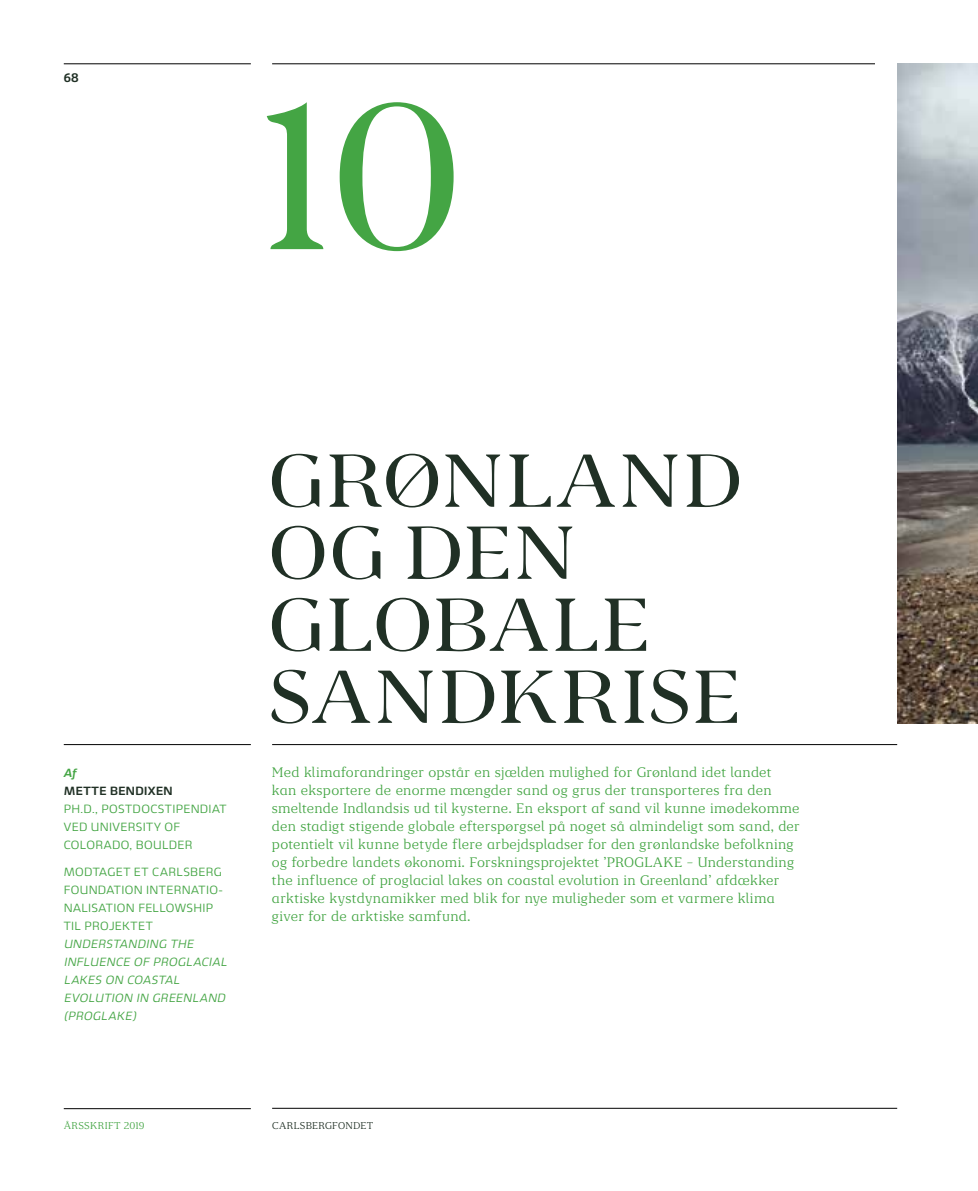
<style>
.page{position:relative;width:978px;height:1191px;background:#fff}
.page>*{position:absolute;margin:0;border:0;box-sizing:border-box;transform-origin:0 0}
.t1{font:199.5px "Carlsbergfondet Display";color:#44a544}
.t2{font:72px/72px "Carlsbergfondet Display";letter-spacing:.015em;color:#203025}
.t3{font:13.2px/18px "Carlsberg Serif B Regular May 14";letter-spacing:.01em;color:#44a544}
.t4{font:700 12px "Carlsberg Sans";color:#203025}
.t5{font:300 11.4px/18px "Carlsberg Sans";letter-spacing:.025em;color:#44a544;scale:1.05 1}
.t6{font:italic 300 11.4px/18px "Carlsberg Sans";color:#44a544;scale:1.05 1}
.t7{font:700 11.4px "Carlsberg Sans";letter-spacing:.035em;color:#203025;scale:1.05 1}
.t8{font:italic 700 11.4px "Carlsberg Sans";color:#44a544;scale:1.05 1}
.t9{font:9.45px "Carlsberg Serif B Regular May 14";letter-spacing:.02em;color:#203025}
.t10{font:9.45px "Carlsberg Serif B Regular May 14";letter-spacing:.025em;color:#44a544}
</style>
<div class="page">
<hr style="left:272px;top:1108px;width:625px;height:1px;background:#000">
<hr style="left:64px;top:1108px;width:187px;height:1px;background:#000">
<hr style="left:272px;top:64px;width:625px;height:1px;background:#000">
<hr style="left:64px;top:64px;width:187px;height:1px;background:#000">
<div style="left:876px;top:44px;width:102px;height:45px;background:#fff"></div>
<hr style="left:272px;top:744px;width:625px;height:1px;background:#000">
<hr style="left:64px;top:744px;width:187px;height:1px;background:#000">
<img style="left:897px;top:64px;width:81px;height:659px">
<p class="t4" style="left:64px;top:70px;width:17px">68</p>
<h1 class="t1" style="left:255px;top:55px;width:207px">10</h1>
<p class="t8" style="left:64px;top:765px;width:14px">Af</p>
<p class="t7" style="left:64px;top:784px;width:105px">METTE BENDIXEN</p>
<p class="t5" style="left:64px;top:799px;width:157px">PH.D., POSTDOCSTIPENDIAT<br>VED UNIVERSITY OF<br>COLORADO, BOULDER</p>
<p class="t5" style="left:64px;top:862px;width:153px">MODTAGET ET CARLSBERG<br>FOUNDATION INTERNATIO-<br>NALISATION FELLOWSHIP<br>TIL PROJEKTET</p>
<p class="t6" style="left:64px;top:934px;width:159px">UNDERSTANDING THE<br>INFLUENCE OF PROGLACIAL<br>LAKES ON COASTAL<br>EVOLUTION IN GREENLAND (PROGLAKE)</p>
<p class="t10" style="left:64px;top:1120px;width:82px">ÅRSSKRIFT 2019</p>
<h2 class="t2" style="left:268px;top:445px;width:476px">GRØNLAND<br>OG DEN<br>GLOBALE<br>SANDKRISE</h2>
<p class="t3" style="left:272px;top:763px;width:529px">Med klimaforandringer opstår en sjælden mulighed for Grønland idet landet<br>kan eksportere de enorme mængder sand og grus der transporteres fra den smeltende Indlandsis ud til kysterne. En eksport af sand vil kunne imødekomme den stadigt stigende globale efterspørgsel på noget så almindeligt som sand, der potentielt vil kunne betyde flere arbejdspladser for den grønlandske befolkning og forbedre landets økonomi. Forskningsprojektet ’PROGLAKE – Understanding the influence of proglacial lakes on coastal evolution in Greenland’ afdækker arktiske kystdynamikker med blik for nye muligheder som et varmere klima giver for de arktiske samfund.</p>
<p class="t9" style="left:272px;top:1120px;width:103px">CARLSBERGFONDET</p>
</div>
